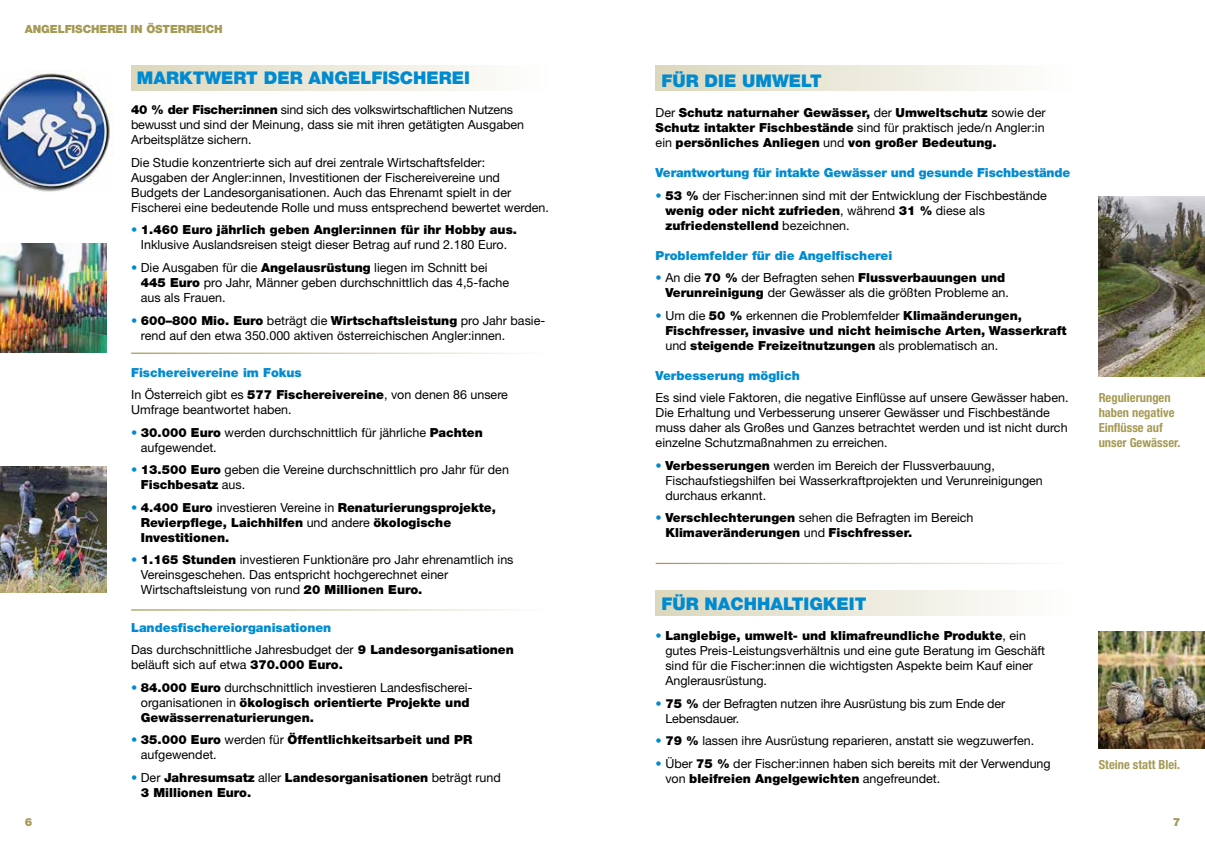
<style>
.page{position:relative;width:1205px;height:851px;background:#fff}
.page>*{position:absolute;margin:0;border:0;box-sizing:border-box;transform-origin:0 0}
.t1{font:900 17.5px "Helvetica Neue";color:#008bd0}
.t2{font:12.5px/15px "Helvetica Neue";color:#000}
.t3{font:900 12.5px/15px "Helvetica Neue";color:#000}
.t4{font:900 12.5px "Helvetica Neue";letter-spacing:-.01em;color:#008bd0}
.t5{font:700 condensed 12.5px/15px "Helvetica Neue";color:#a59a54}
.t6{font:900 11.25px "Helvetica Neue";letter-spacing:-.01em;color:#a59a54}
.s1{font-weight:900}
.s2{color:#008bd0}
.s3{font-weight:900;color:#008bd0}
.s4{font-weight:400;color:#008bd0}
.s5{font-weight:400}
</style>
<div class="page">
<div style="left:656px;top:589px;width:418px;height:26px;background:linear-gradient(to right,#dcd7bd,#fefefe)"></div>
<div style="left:656px;top:65px;width:418px;height:25px;background:linear-gradient(to right,#dcd7bd,#fefefe)"></div>
<div style="left:131px;top:65px;width:418px;height:25px;background:linear-gradient(to right,#dcd7bc,#fefefe)"></div>
<img style="left:1099px;top:197px;width:106px;height:179px">
<img style="left:0;top:243px;width:106px;height:109px">
<img style="left:0;top:70px;width:113px;height:122px">
<hr style="left:131px;top:352px;width:418px;height:2px;background:#a59a54">
<hr style="left:131px;top:609px;width:418px;height:1px;background:#a59a54">
<img style="left:0;top:467px;width:106px;height:126px">
<hr style="left:656px;top:562px;width:418px;height:2px;background:#a59a54">
<img style="left:1099px;top:631px;width:106px;height:117px">
<p class="t6" style="left:25px;top:23px;width:199px">ANGELFISCHEREI IN ÖSTERREICH</p>
<h1 class="t1" style="left:137px;top:68px;width:334px">MARKTWERT DER ANGELFISCHEREI</h1>
<p class="t2" style="left:131px;top:102px;width:394px"><span class="s1">40 % der Fischer:innen</span> sind sich des volkswirtschaftlichen Nutzens bewusst und sind der Meinung, dass sie mit ihren getätigten Ausgaben<br>Arbeitsplätze sichern.</p>
<p class="t2" style="left:131px;top:155px;width:419px">Die Studie konzentrierte sich auf drei zentrale Wirtschaftsfelder:<br>Ausgaben der Angler:innen, Investitionen der Fischereivereine und Budgets der Landesorganisationen. Auch das Ehrenamt spielt in der Fischerei eine bedeutende Rolle und muss entsprechend bewertet werden.</p>
<p class="t2" style="left:131px;top:222px;width:387px;text-align:center"><span class="s2">•</span> <span class="s1">1.460 Euro jährlich geben Angler:innen für ihr Hobby aus.<br></span>Inklusive Auslandsreisen steigt dieser Betrag auf rund 2.180 Euro.</p>
<p class="t2" style="left:141px;top:260px;width:370px;text-indent:-10px"><span class="s2">•</span> Die Ausgaben für die <span class="s1">Angelausrüstung</span> liegen im Schnitt bei<br><span class="s1">445 Euro</span> pro Jahr, Männer geben durchschnittlich das 4,5-fache aus als Frauen.</p>
<p class="t2" style="left:141px;top:312px;width:406px;text-indent:-10px"><span class="s2">•</span> <span class="s1">600–800 Mio. Euro</span> beträgt die <span class="s1">Wirtschaftsleistung</span> pro Jahr basie&shy;rend auf den etwa 350.000 aktiven österreichischen Angler:innen.</p>
<p class="t2" style="left:131px;top:360px;width:378px;line-height:22.5px"><span class="s3">Fischereivereine im Fokus<br></span>In Österreich gibt es <span class="s1">577 Fischereivereine</span>, von denen 86 unsere</p>
<p class="t2" style="left:131px;top:402px;width:162px">Umfrage beantwortet haben.</p>
<p class="t2" style="left:141px;top:424px;width:344px;text-indent:-10px"><span class="s2">•</span> <span class="s1">30.000 Euro</span> werden durchschnittlich für jährliche <span class="s1">Pachten </span>aufgewendet.</p>
<p class="t2" style="left:141px;top:462px;width:370px;text-indent:-10px"><span class="s2">•</span> <span class="s1">13.500 Euro</span> geben die Vereine durchschnittlich pro Jahr für den<br><span class="s1">Fischbesatz</span> aus.</p>
<p class="t3" style="left:141px;top:499px;width:356px;text-indent:-10px"><span class="s4">•</span> 4.400 Euro <span class="s5">investieren Vereine in</span> Renaturierungsprojekte,<br>Revierpflege, Laichhilfen <span class="s5">und andere</span> ökologische<br>Investitionen.</p>
<p class="t2" style="left:141px;top:552px;width:374px;text-indent:-10px"><span class="s2">•</span> <span class="s1">1.165 Stunden</span> investieren Funktionäre pro Jahr ehrenamtlich ins<br>Vereinsgeschehen. Das entspricht hochgerechnet einer<br>Wirtschaftsleistung von rund <span class="s1">20 Millionen Euro.</span></p>
<p class="t2" style="left:131px;top:615px;width:384px;line-height:22.5px"><span class="s3">Landesfischereiorganisationen<br></span>Das durchschnittliche Jahresbudget der <span class="s1">9 Landesorganisationen</span></p>
<p class="t2" style="left:131px;top:657px;width:213px">beläuft sich auf etwa <span class="s1">370.000 Euro.</span></p>
<p class="t3" style="left:141px;top:679px;width:333px;text-indent:-10px"><span class="s4">•</span> 84.000 Euro <span class="s5">durchschnittlich investieren Landesfischerei&shy;organisationen in</span> ökologisch orientierte Projekte und<br>Gewässerrenaturierungen.</p>
<p class="t3" style="left:141px;top:732px;width:333px;text-indent:-10px"><span class="s4">•</span> 35.000 Euro <span class="s5">werden für</span> Öffentlichkeitsarbeit und PR <span class="s5">aufgewendet.</span></p>
<p class="t3" style="left:141px;top:769px;width:361px;text-indent:-10px"><span class="s4">•</span> <span class="s5">Der</span> Jahresumsatz <span class="s5">aller</span> Landesorganisationen <span class="s5">beträgt rund<br></span>3 Millionen Euro.</p>
<h1 class="t1" style="left:661px;top:70px;width:162px">FÜR DIE UMWELT</h1>
<p class="t3" style="left:656px;top:105px;width:391px;text-align:justify"><span class="s5">Der</span> Schutz naturnaher Gewässer, <span class="s5">der</span> Umweltschutz <span class="s5">sowie der </span>Schutz intakter Fischbestände <span class="s5">sind für praktisch jede/n Angler:in ein</span> persönliches Anliegen <span class="s5">und</span> von großer Bedeutung.</p>
<p class="t4" style="left:656px;top:165px;width:416px">Verantwortung für intakte Gewässer und gesunde Fischbestände</p>
<p class="t2" style="left:665px;top:187px;width:383px;text-indent:-10px"><span class="s2">•</span> <span class="s1">53 %</span> der Fischer:innen sind mit der Entwicklung der Fischbestände <span class="s1">wenig oder nicht zufrieden</span>, während <span class="s1">31 %</span> diese als <span class="s1">zufriedenstellend</span> bezeichnen.</p>
<p class="t4" style="left:656px;top:248px;width:238px">Problemfelder für die Angelfischerei</p>
<p class="t2" style="left:656px;top:270px;width:355px;text-align:right"><span class="s2">•</span> An die <span class="s1">70 %</span> der Befragten sehen <span class="s1">Flussverbauungen und<br>Verunreinigung</span> der Gewässer als die größten Probleme an.</p>
<p class="t3" style="left:665px;top:307px;width:403px;text-indent:-10px"><span class="s4">•</span> <span class="s5">Um die</span> 50 % <span class="s5">erkennen die Problemfelder</span> Klimaänderungen,<br>Fischfresser, invasive und nicht heimische Arten, Wasserkraft <span class="s5">und</span> steigende Freizeitnutzungen <span class="s5">als problematisch an.</span></p>
<p class="t4" style="left:656px;top:368px;width:146px">Verbesserung möglich</p>
<p class="t2" style="left:656px;top:390px;width:414px">Es sind viele Faktoren, die negative Einflüsse auf unsere Gewässer haben.<br>Die Erhaltung und Verbesserung unserer Gewässer und Fischbestände muss daher als Großes und Ganzes betrachtet werden und ist nicht durch einzelne Schutzmaßnahmen zu erreichen.</p>
<p class="t2" style="left:665px;top:457px;width:379px;text-indent:-10px"><span class="s2">•</span> <span class="s1">Verbesserungen</span> werden im Bereich der Flussverbauung,<br>Fischaufstiegshilfen bei Wasserkraftprojekten und Verunreinigungen durchaus erkannt.</p>
<p class="t3" style="left:665px;top:510px;width:310px;text-indent:-10px"><span class="s4">•</span> Verschlechterungen <span class="s5">sehen die Befragten im Bereich<br></span>Klimaveränderungen <span class="s5">und</span> Fischfresser.</p>
<h1 class="t1" style="left:661px;top:593px;width:206px">FÜR NACHHALTIGKEIT</h1>
<p class="t2" style="left:665px;top:627px;width:381px;text-indent:-10px"><span class="s2">•</span> <span class="s1">Langlebige, umwelt- und klimafreundliche Produkte</span>, ein gutes Preis-Leistungsverhältnis und eine gute Beratung im Geschäft sind für die Fischer:innen die wichtigsten Aspekte beim Kauf einer Anglerausrüstung.</p>
<p class="t2" style="left:665px;top:695px;width:341px;text-indent:-10px"><span class="s2">•</span> <span class="s1">75 %</span> der Befragten nutzen ihre Ausrüstung bis zum Ende der<br>Lebensdauer.</p>
<p class="t2" style="left:656px;top:732px;width:380px"><span class="s2">•</span> <span class="s1">79 %</span> lassen ihre Ausrüstung reparieren, anstatt sie wegzuwerfen.</p>
<p class="t2" style="left:665px;top:755px;width:387px;text-indent:-10px"><span class="s2">•</span> Über <span class="s1">75 %</span> der Fischer:innen haben sich bereits mit der Verwendung von <span class="s1">bleifreien Angelgewichten</span> angefreundet.</p>
<p class="t5" style="left:1098px;top:389px;width:83px">Regulierungen haben negative<br>Einflüsse auf unser Gewässer.</p>
<p class="t5" style="left:1099px;top:757px;width:83px">Steine statt Blei.</p>
<p class="t6" style="left:25px;top:815px;width:9px">6</p>
<p class="t6" style="left:1172px;top:815px;width:9px">7</p>
</div>
